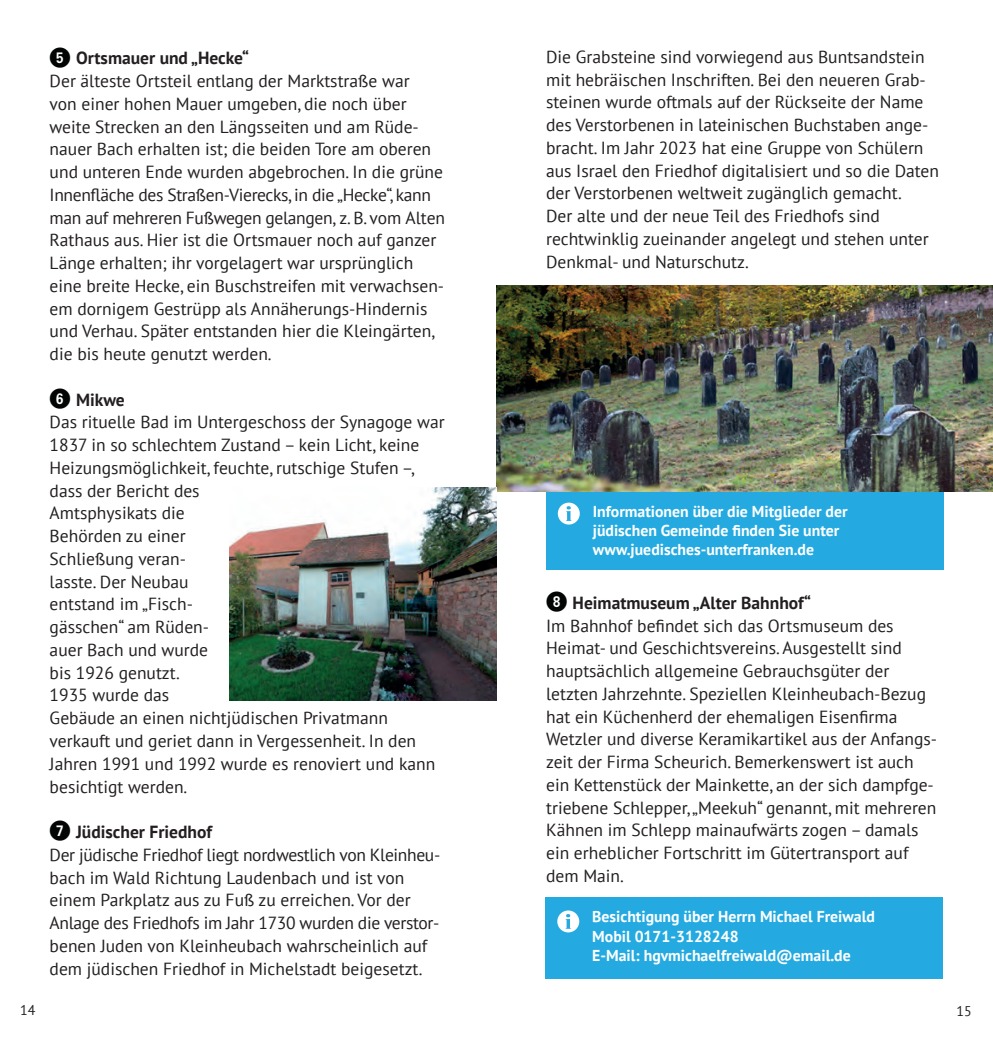
<style>
.page{position:relative;width:993px;height:1042px;background:#fff}
.page>*{position:absolute;margin:0;border:0;box-sizing:border-box;transform-origin:0 0}
.t1{font:17.5px/22.8px "PT Sans";color:#231f20}
.t2{font:700 15.75px/19.2px "PT Sans";color:#fff}
.t3{font:14px "PT Sans";color:#231f20}
.s1{font-family:"POI Alpstein 1";font-size:21px;color:#030505}
.s2{font-weight:700}
</style>
<div class="page">
<div style="left:545px;top:897px;width:398px;height:81px;background:#24aae1"></div>
<svg style="left:557px;top:910px;width:22px;height:22px"></svg>
<div style="left:546px;top:492px;width:397px;height:78px;background:#24aae1"></div>
<svg style="left:557px;top:502px;width:22px;height:22px"></svg>
<img style="left:496px;top:285px;width:496px;height:207px">
<img style="left:229px;top:487px;width:267px;height:213px">
<p class="t1" style="left:50px;top:46px;width:397px"><span class="s1">5</span> <span class="s2">Ortsmauer und „Hecke“<br></span>Der älteste Ortsteil entlang der Marktstraße war<br>von einer hohen Mauer umgeben, die noch über weite Strecken an den Längsseiten und am Rüde&shy;nauer Bach erhalten ist; die beiden Tore am oberen und unteren Ende wurden abgebrochen. In die grüne Innenfläche des Straßen-Vierecks, in die „Hecke“, kann man auf mehreren Fußwegen gelangen, z. B. vom Alten Rathaus aus. Hier ist die Ortsmauer noch auf ganzer Länge erhalten; ihr vorgelagert war ursprünglich eine breite Hecke, ein Buschstreifen mit verwachsen&shy;em dornigem Gestrüpp als Annäherungs-Hindernis und Verhau. Später entstanden hier die Kleingärten, die bis heute genutzt werden.</p>
<p class="t1" style="left:50px;top:388px;width:396px"><span class="s1">6</span> <span class="s2">Mikwe<br></span>Das rituelle Bad im Untergeschoss der Synagoge war<br>1837 in so schlechtem Zustand – kein Licht, keine<br>Heizungsmöglichkeit, feuchte, rutschige Stufen –, dass der Bericht des<br>Amtsphysikats die<br>Behörden zu einer<br>Schließung veran-<br>lasste. Der Neubau<br>entstand im „Fisch-<br>gässchen“ am Rüden-<br>auer Bach und wurde<br>bis 1926 genutzt.<br>1935 wurde das<br>Gebäude an einen nichtjüdischen Privatmann verkauft und geriet dann in Vergessenheit. In den<br>Jahren 1991 und 1992 wurde es renoviert und kann besichtigt werden.</p>
<p class="t1" style="left:50px;top:820px;width:392px"><span class="s1">7</span> <span class="s2">Jüdischer Friedhof<br></span>Der jüdische Friedhof liegt nordwestlich von Kleinheu&shy;bach im Wald Richtung Laudenbach und ist von einem Parkplatz aus zu Fuß zu erreichen. Vor der Anlage des Friedhofs im Jahr 1730 wurden die verstor&shy;benen Juden von Kleinheubach wahrscheinlich auf dem jüdischen Friedhof in Michelstadt beigesetzt.</p>
<p class="t1" style="left:546px;top:45px;width:394px">Die Grabsteine sind vorwiegend aus Buntsandstein mit hebräischen Inschriften. Bei den neueren Grab&shy;steinen wurde oftmals auf der Rückseite der Name des Verstorbenen in lateinischen Buchstaben ange&shy;bracht. Im Jahr 2023 hat eine Gruppe von Schülern aus Israel den Friedhof digitalisiert und so die Daten der Verstorbenen weltweit zugänglich gemacht.<br>Der alte und der neue Teil des Friedhofs sind rechtwinklig zueinander angelegt und stehen unter Denkmal- und Naturschutz.</p>
<p class="t2" style="left:592px;top:501px;width:256px">Informationen über die Mitglieder der jüdischen Gemeinde finden Sie unter www.juedisches-unterfranken.de</p>
<p class="t1" style="left:546px;top:591px;width:392px"><span class="s1">8</span> <span class="s2">Heimatmuseum „Alter Bahnhof“<br></span>Im Bahnhof befindet sich das Ortsmuseum des Heimat- und Geschichtsvereins. Ausgestellt sind hauptsächlich allgemeine Gebrauchsgüter der letzten Jahrzehnte. Speziellen Kleinheubach-Bezug hat ein Küchenherd der ehemaligen Eisenfirma Wetzler und diverse Keramikartikel aus der Anfangs&shy;zeit der Firma Scheurich. Bemerkenswert ist auch ein Kettenstück der Mainkette, an der sich dampfge&shy;triebene Schlepper, „Meekuh“ genannt, mit mehreren Kähnen im Schlepp mainaufwärts zogen – damals ein erheblicher Fortschritt im Gütertransport auf dem Main.</p>
<p class="t2" style="left:592px;top:907px;width:284px">Besichtigung über Herrn Michael Freiwald<br>Mobil 0171-3128248<br>E-Mail: hgvmichaelfreiwald@email.de</p>
<p class="t3" style="left:20px;top:1001px;width:17px">14</p>
<p class="t3" style="left:956px;top:1002px;width:17px">15</p>
</div>
